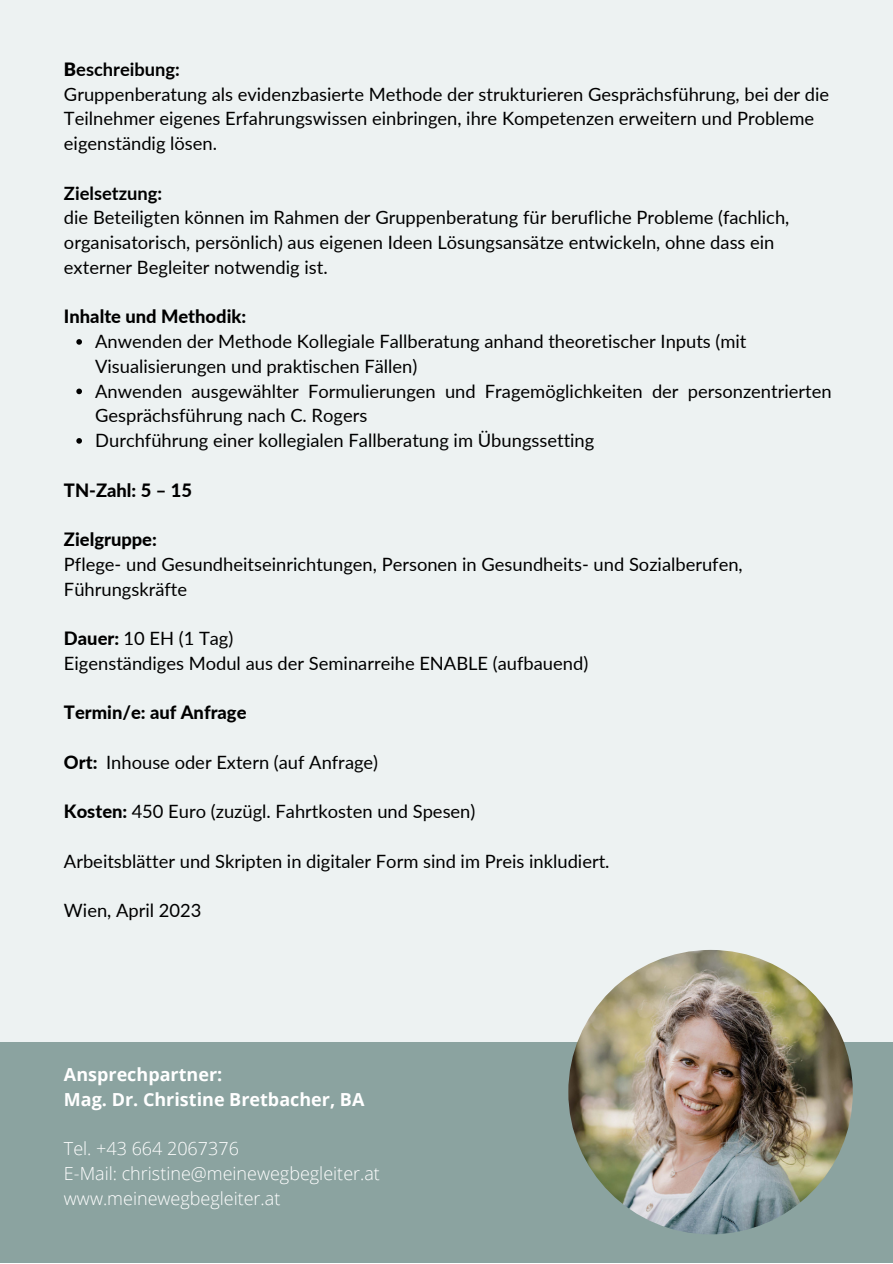
<style>
.page{position:relative;width:893px;height:1264px;background:#fff}
.page>*{position:absolute;margin:0;border:0;box-sizing:border-box;transform-origin:0 0}
.t1{font:18.3px/24.8px "Lato";color:#000}
.t2{font:800 18.3px "Lato";color:#000}
.t3{font:700 18.3px "Lato";color:#000}
.t4{font:300 18px/24.8px "Open Sans";color:#fff}
.t5{font:700 18px/24.8px "Open Sans";color:#fff}
.s1{font-weight:900}
.s2{font-weight:700}
.s3{font-weight:800}
</style>
<div class="page">
<div style="left:0;top:0;width:892px;height:1262px;background:#edf2f2"></div>
<div style="left:0;top:1042px;width:892px;height:220px;background:#8ba3a0"></div>
<svg style="left:76px;top:339px;width:6px;height:6px"></svg>
<svg style="left:76px;top:388px;width:6px;height:6px"></svg>
<svg style="left:76px;top:438px;width:6px;height:5px"></svg>
<img style="left:568px;top:949px;width:284px;height:285px;border-radius:50%">
<p class="t1" style="left:64px;top:56px;width:766px"><span class="s1">B</span><span class="s2">eschreibung:<br></span>Gruppenberatung als evidenzbasierte Methode der strukturieren Gesprächsführung, bei der die Teilnehmer eigenes Erfahrungswissen einbringen, ihre Kompetenzen erweitern und Probleme eigenständig lösen.</p>
<p class="t3" style="left:64px;top:181px;width:100px">Zielsetzung:</p>
<p class="t1" style="left:64px;top:205px;width:727px">die Beteiligten können im Rahmen der Gruppenberatung für berufliche Probleme (fachlich, organisatorisch, persönlich) aus eigenen Ideen Lösungsansätze entwickeln, ohne dass ein externer Begleiter notwendig ist.</p>
<p class="t2" style="left:64px;top:305px;width:184px">Inhalte und Methodik:</p>
<p class="t1" style="left:95px;top:328px;width:738px">Anwenden der Methode Kollegiale Fallberatung anhand theoretischer Inputs (mit Visualisierungen und praktischen Fällen)<br>Anwenden ausgewählter Formulierungen und Fragemöglichkeiten der personzentrierten Gesprächsführung nach C. Rogers<br>Durchführung einer kollegialen Fallberatung im Übungssetting</p>
<p class="t2" style="left:64px;top:478px;width:129px">TN-Zahl: 5 – 15</p>
<p class="t2" style="left:64px;top:528px;width:94px">Zielgruppe:</p>
<p class="t1" style="left:64px;top:551px;width:680px">Pflege- und Gesundheitseinrichtungen, Personen in Gesundheits- und Sozialberufen,<br>Führungskräfte</p>
<p class="t1" style="left:64px;top:625px;width:525px"><span class="s3">Dauer:</span> 10 EH (1 Tag)<br>Eigenständiges Modul aus der Seminarreihe ENABLE (aufbauend)</p>
<p class="t2" style="left:64px;top:701px;width:184px">Termin/e: auf Anfrage</p>
<p class="t1" style="left:64px;top:749px;width:316px"><span class="s3">Ort:</span> Inhouse oder Extern (auf Anfrage)</p>
<p class="t1" style="left:64px;top:798px;width:413px"><span class="s3">Kosten:</span> 450 Euro (zuzügl. Fahrtkosten und Spesen)</p>
<p class="t1" style="left:64px;top:848px;width:547px">Arbeitsblätter und Skripten in digitaler Form sind im Preis inkludiert.</p>
<p class="t1" style="left:64px;top:897px;width:139px">Wien, April 2023</p>
<p class="t5" style="left:64px;top:1061px;width:302px">Ansprechpartner:<br>Mag. Dr. Christine Bretbacher, BA</p>
<p class="t4" style="left:64px;top:1135px;width:317px">Tel. +43 664 2067376<br>E-Mail: christine@meinewegbegleiter.at www.meinewegbegleiter.at</p>
</div>
